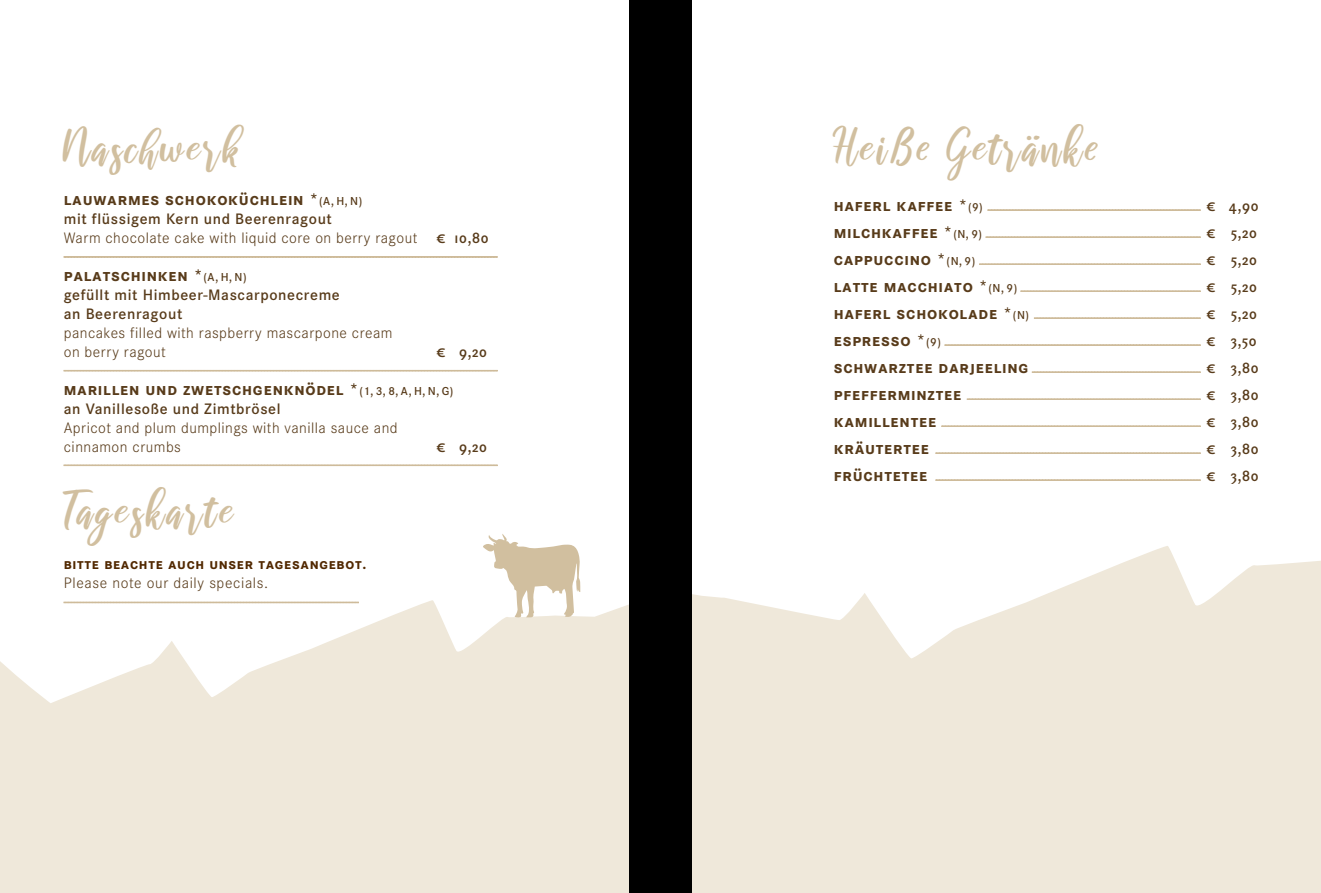
<style>
.page{position:relative;width:1321px;height:893px;background:#fff}
.page>*{position:absolute;margin:0;border:0;box-sizing:border-box;transform-origin:0 0}
.t1{font:48px "raustila";letter-spacing:.07em;color:#d1bf9f}
.t2{font:700 18px "Corporate SSC";letter-spacing:.04em;color:#583b1a}
.t3{font:300 15.75px/18.9px "Corporate S";letter-spacing:.03em;color:#583b1a}
.t4{font:600 15.75px/18.9px "Corporate S";letter-spacing:.04em;color:#583b1a}
.t5{font:600 15.75px "Corporate SSC";letter-spacing:.04em;color:#583b1a}
.t6{font:700 15.75px "Corporate SSC";letter-spacing:.04em;color:#512800}
.s1{font-family:"Corporate S";font-weight:600;font-size:12px}
.s2{font-weight:600}
.s3{font-family:"Fedra Sans Std";font-weight:400}
.s4{font-family:"Corporate SSC";font-weight:600}
.s5{font-weight:600;font-size:12px}
</style>
<div class="page">
<svg style="left:692px;top:546px;width:629px;height:347px;background:#f1ebdf"></svg>
<svg style="left:0;top:582px;width:629px;height:311px;fill:#efe8da"></svg>
<svg style="left:64px;top:256px;width:434px;height:2px"></svg>
<svg style="left:64px;top:370px;width:434px;height:2px"></svg>
<svg style="left:64px;top:464px;width:434px;height:2px"></svg>
<svg style="left:64px;top:601px;width:295px;height:2px"></svg>
<svg style="left:483px;top:534px;width:97px;height:84px"></svg>
<svg style="left:1034px;top:317px;width:167px;height:2px"></svg>
<svg style="left:935px;top:452px;width:266px;height:2px"></svg>
<svg style="left:935px;top:479px;width:266px;height:2px"></svg>
<svg style="left:1020px;top:290px;width:181px;height:2px"></svg>
<svg style="left:941px;top:425px;width:260px;height:2px"></svg>
<svg style="left:979px;top:263px;width:222px;height:2px"></svg>
<svg style="left:967px;top:398px;width:234px;height:2px"></svg>
<svg style="left:986px;top:236px;width:215px;height:2px"></svg>
<svg style="left:1032px;top:371px;width:169px;height:2px"></svg>
<svg style="left:987px;top:209px;width:214px;height:2px"></svg>
<svg style="left:945px;top:344px;width:256px;height:2px"></svg>
<div style="left:629px;top:0;width:63px;height:893px;background:#000"></div>
<h1 class="t1" style="left:64px;top:121px;width:179px">Naschwerk</h1>
<p class="t2" style="left:64px;top:189px;width:300px">lauwarmes schokoküchlein *<span class="s1">(A, H, N)</span></p>
<p class="t3" style="left:64px;top:209px;width:426px"><span class="s2">mit flüssigem Kern und Beerenragout<br></span>Warm chocolate cake with liquid core on berry ragout <span class="s3">€</span> <span class="s4">10,80</span></p>
<p class="t2" style="left:64px;top:265px;width:184px">palatschinken *<span class="s1">(A, H, N)</span></p>
<p class="t4" style="left:64px;top:285px;width:278px">gefüllt mit Himbeer-Mascarponecreme an Beerenragout</p>
<p class="t3" style="left:64px;top:323px;width:330px">pancakes filled with raspberry mascarpone cream on berry ragout</p>
<p class="t5" style="left:436px;top:343px;width:52px"><span class="s3">€</span> 9,20</p>
<p class="t2" style="left:64px;top:379px;width:391px">marillen und zwetschgenknödel *<span class="s1">(1, 3, 8, A, H, N, G)</span></p>
<p class="t4" style="left:64px;top:399px;width:218px">an Vanillesoße und Zimtbrösel</p>
<p class="t3" style="left:64px;top:418px;width:335px">Apricot and plum dumplings with vanilla sauce and cinnamon crumbs</p>
<p class="t5" style="left:436px;top:438px;width:52px"><span class="s3">€</span> 9,20</p>
<h1 class="t1" style="left:64px;top:484px;width:171px">Tageskarte</h1>
<p class="t6" style="left:64px;top:555px;width:304px">bitte beachte auch unser tagesangebot.</p>
<p class="t3" style="left:64px;top:573px;width:206px">Please note our daily specials.</p>
<h1 class="t1" style="left:834px;top:121px;width:267px">Heiße Getränke</h1>
<p class="t2" style="left:834px;top:195px;width:151px">haferl kaffee <span class="s2">*</span><span class="s5">(</span><span class="s1">9)</span></p>
<p class="t5" style="left:1206px;top:197px;width:54px"><span class="s3">€</span> 4,90</p>
<p class="t2" style="left:834px;top:222px;width:150px">milchkaffee <span class="s2">*</span><span class="s5">(N,</span> <span class="s1">9)</span></p>
<p class="t5" style="left:1206px;top:224px;width:52px"><span class="s3">€</span> 5,20</p>
<p class="t2" style="left:834px;top:249px;width:143px">cappuccino <span class="s2">*</span><span class="s5">(N,</span> <span class="s1">9)</span></p>
<p class="t5" style="left:1206px;top:251px;width:52px"><span class="s3">€</span> 5,20</p>
<p class="t2" style="left:834px;top:276px;width:185px">latte macchiato <span class="s2">*</span><span class="s5">(N,</span> <span class="s1">9)</span></p>
<p class="t5" style="left:1206px;top:278px;width:52px"><span class="s3">€</span> 5,20</p>
<p class="t2" style="left:834px;top:303px;width:197px">haferl schokolade <span class="s2">*</span><span class="s5">(N</span><span class="s1">)</span></p>
<p class="t5" style="left:1206px;top:305px;width:52px"><span class="s3">€</span> 5,20</p>
<p class="t2" style="left:834px;top:330px;width:109px">espresso <span class="s2">*</span><span class="s5">(</span><span class="s1">9)</span></p>
<p class="t5" style="left:1206px;top:332px;width:52px"><span class="s3">€</span> 3,50</p>
<p class="t2" style="left:834px;top:357px;width:196px">schwarztee darjeeling</p>
<p class="t5" style="left:1206px;top:359px;width:54px"><span class="s3">€</span> 3,80</p>
<p class="t2" style="left:834px;top:384px;width:129px">pfefferminztee</p>
<p class="t5" style="left:1206px;top:386px;width:54px"><span class="s3">€</span> 3,80</p>
<p class="t2" style="left:834px;top:411px;width:104px">kamillentee</p>
<p class="t5" style="left:1206px;top:413px;width:54px"><span class="s3">€</span> 3,80</p>
<p class="t2" style="left:834px;top:438px;width:97px">kräutertee</p>
<p class="t5" style="left:1206px;top:440px;width:54px"><span class="s3">€</span> 3,80</p>
<p class="t2" style="left:834px;top:465px;width:95px">früchtetee</p>
<p class="t5" style="left:1206px;top:467px;width:54px"><span class="s3">€</span> 3,80</p>
</div>
